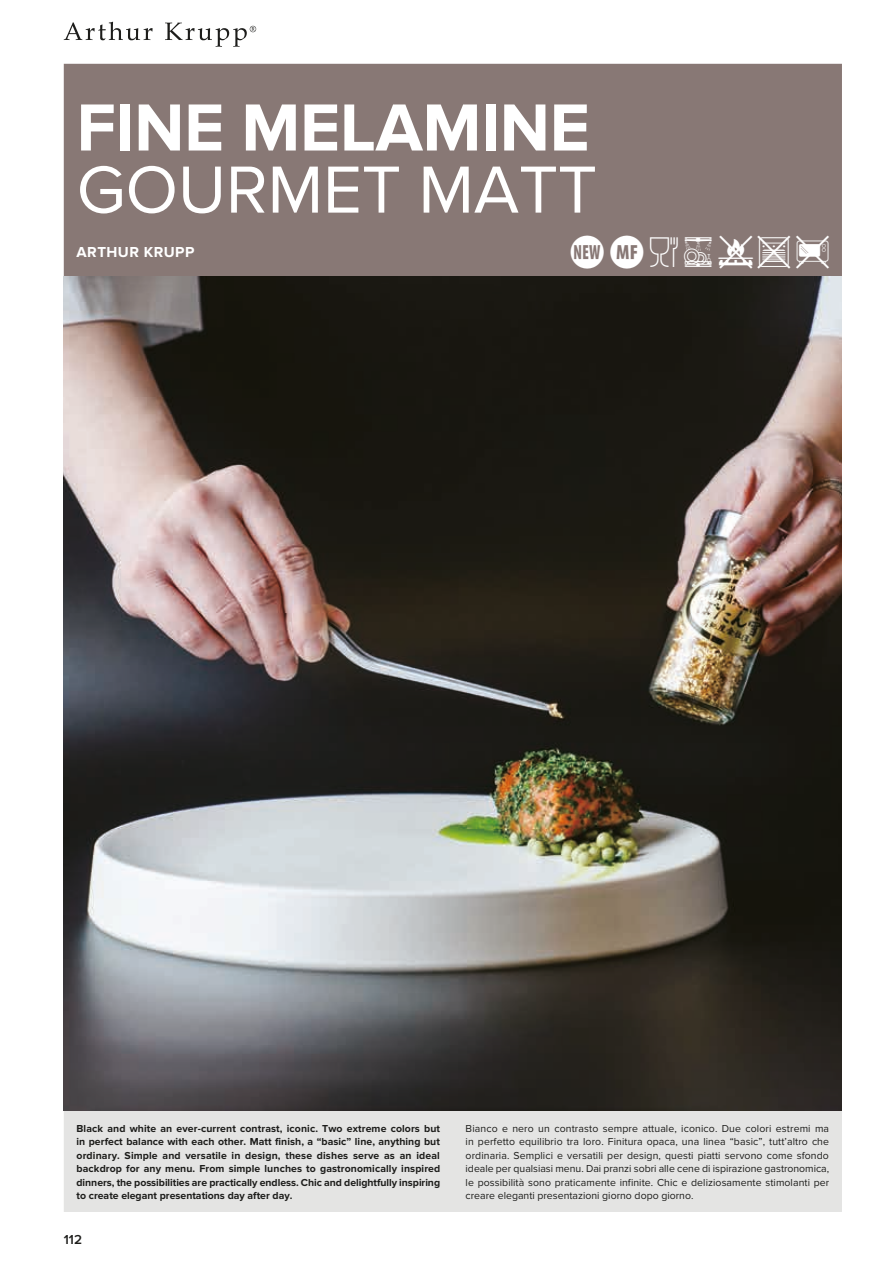
<style>
.page{position:relative;width:893px;height:1263px;background:#fff}
.page>*{position:absolute;margin:0;border:0;box-sizing:border-box;transform-origin:0 0}
.t1{font:700 69px "Proxima Nova";letter-spacing:-.005em;color:#fff}
.t2{font:69px "Proxima Nova";letter-spacing:-.005em;color:#fff}
.t3{font:33px "Simboli Paderno";color:#fff}
.t4{font:700 15px "Proxima Nova";letter-spacing:.03em;color:#fff}
.t5{font:600 13.5px "Proxima Nova";color:#1d1d1b}
.t6{font:10.5px/13.5px "Proxima Nova";color:#1d1d1b;text-align:justify}
.t7{font:700 10.5px/13.5px "Proxima Nova";color:#1d1d1b;text-align:justify}
</style>
<div class="page">
<svg style="left:64px;top:22px;width:89px;height:18px"></svg>
<svg style="left:165px;top:23px;width:91px;height:24px"></svg>
<div style="left:64px;top:64px;width:778px;height:212px;background:#887875"></div>
<div style="left:64px;top:1111px;width:778px;height:101px;background:#e4e4e3"></div>
<img style="left:64px;top:276px;width:778px;height:835px">
<h1 class="t1" style="left:77px;top:88px;width:515px">FINE MELAMINE</h1>
<h1 class="t2" style="left:77px;top:150px;width:522px">GOURMET MATT</h1>
<h3 class="t4" style="left:77px;top:243px;width:119px">ARTHUR KRUPP</h3>
<h2 class="t3" style="left:571px;top:235px;width:260px">B J B Y CX JX HX</h2>
<p class="t7" style="left:77px;top:1122px;width:365px">Black and white an ever-current contrast, iconic. Two extreme colors but in perfect balance with each other. Matt finish, a “basic” line, anything but ordinary. Simple and versatile in design, these dishes serve as an ideal backdrop for any menu. From simple lunches to gastronomically inspired dinners, the possibilities are practically endless. Chic and delightfully inspiring to create elegant presentations day after day.</p>
<p class="t6" style="left:466px;top:1121px;width:365px">Bianco e nero un contrasto sempre attuale, iconico. Due colori estremi ma in perfetto equilibrio tra loro. Finitura opaca, una linea “basic”, tutt’altro che ordinaria. Semplici e versatili per design, questi piatti servono come sfondo ideale per qualsiasi menu. Dai pranzi sobri alle cene di ispirazione gastronomica, le possibilità sono praticamente infinite. Chic e deliziosamente stimolanti per creare eleganti presentazioni giorno dopo giorno.</p>
<p class="t5" style="left:64px;top:1231px;width:20px">112</p>
</div>
